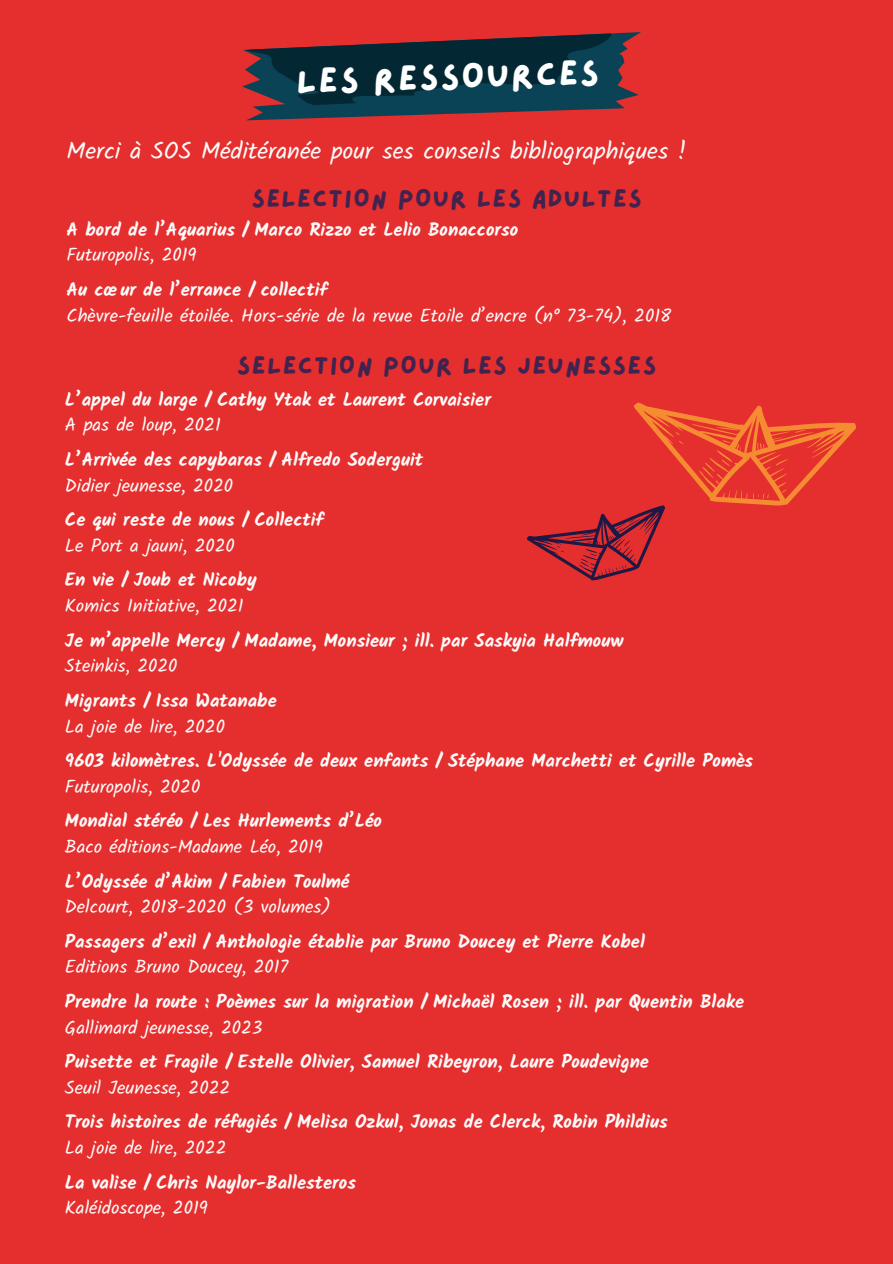
<style>
.page{position:relative;width:893px;height:1264px;background:#fff}
.page>*{position:absolute;margin:0;border:0;box-sizing:border-box;transform-origin:0 0}
.t1{font:35.85px "Lazydog";color:#fff}
.t2{font:25.5px "Lazydog";letter-spacing:.05em;color:#40244f}
.t3{font:24px "Kalam";color:#fefafa}
.t4{font:700 18.6px "Kalam";color:#fefafa}
.t5{font:18.6px "Kalam";color:#fefafa}
</style>
<div class="page">
<div style="left:0;top:0;width:892px;height:1263px;background:#e52e2e"></div>
<svg style="left:242px;top:32px;width:399px;height:88px"></svg>
<svg style="left:527px;top:402px;width:329px;height:179px"></svg>
<h1 class="t1" style="left:296px;top:59px;width:304px;rotate:-2deg">LES RESSOURCES</h1>
<p class="t3" style="left:67px;top:134px;width:621px">Merci à SOS Méditéranée pour ses conseils bibliographiques !</p>
<h2 class="t2" style="left:251px;top:182px;width:392px">SELECTION POUR LES ADULTES</h2>
<p class="t4" style="left:67px;top:218px;width:453px">A bord de l’Aquarius / Marco Rizzo et Lelio Bonaccorso</p>
<p class="t5" style="left:67px;top:242px;width:132px">Futuropolis, 2019</p>
<p class="t4" style="left:67px;top:278px;width:262px">Au cœur de l’errance / collectif</p>
<p class="t5" style="left:67px;top:302px;width:606px">Chèvre-feuille étoilée. Hors-série de la revue Etoile d’encre (n° 73-74), 2018</p>
<h2 class="t2" style="left:237px;top:349px;width:421px">SELECTION POUR LES JEUNESSES</h2>
<p class="t4" style="left:65px;top:388px;width:427px">L’appel du large / Cathy Ytak et Laurent Corvaisier</p>
<p class="t5" style="left:65px;top:412px;width:157px">A pas de loup, 2021</p>
<p class="t4" style="left:65px;top:448px;width:360px">L’Arrivée des capybaras / Alfredo Soderguit</p>
<p class="t5" style="left:65px;top:472px;width:170px">Didier jeunesse, 2020</p>
<p class="t4" style="left:65px;top:509px;width:260px">Ce qui reste de nous / Collectif</p>
<p class="t5" style="left:65px;top:532px;width:171px">Le Port a jauni, 2020</p>
<p class="t4" style="left:65px;top:569px;width:193px">En vie / Joub et Nicoby</p>
<p class="t5" style="left:65px;top:593px;width:180px">Komics Initiative, 2021</p>
<p class="t4" style="left:65px;top:629px;width:560px">Je m’appelle Mercy / Madame, Monsieur ; ill. par Saskyia Halfmouw</p>
<p class="t5" style="left:65px;top:653px;width:114px">Steinkis, 2020</p>
<p class="t4" style="left:65px;top:689px;width:213px">Migrants / Issa Watanabe</p>
<p class="t5" style="left:65px;top:713px;width:161px">La joie de lire, 2020</p>
<p class="t4" style="left:65px;top:749px;width:689px">9603 kilomètres. L'Odyssée de deux enfants / Stéphane Marchetti et Cyrille Pomès</p>
<p class="t5" style="left:65px;top:773px;width:137px">Futuropolis, 2020</p>
<p class="t4" style="left:65px;top:810px;width:318px">Mondial stéréo / Les Hurlements d’Léo</p>
<p class="t5" style="left:65px;top:833px;width:259px">Baco éditions-Madame Léo, 2019</p>
<p class="t4" style="left:65px;top:870px;width:286px">L’Odyssée d’Akim / Fabien Toulmé</p>
<p class="t5" style="left:65px;top:894px;width:267px">Delcourt, 2018-2020 (3 volumes)</p>
<p class="t4" style="left:65px;top:930px;width:581px">Passagers d’exil / Anthologie établie par Bruno Doucey et Pierre Kobel</p>
<p class="t5" style="left:65px;top:954px;width:225px">Editions Bruno Doucey, 2017</p>
<p class="t4" style="left:65px;top:990px;width:680px">Prendre la route : Poèmes sur la migration / Michaël Rosen ; ill. par Quentin Blake</p>
<p class="t5" style="left:65px;top:1014px;width:199px">Gallimard jeunesse, 2023</p>
<p class="t4" style="left:65px;top:1050px;width:585px">Puisette et Fragile / Estelle Olivier, Samuel Ribeyron, Laure Poudevigne</p>
<p class="t5" style="left:65px;top:1074px;width:167px">Seuil Jeunesse, 2022</p>
<p class="t4" style="left:65px;top:1111px;width:604px">Trois histoires de réfugiés / Melisa Ozkul, Jonas de Clerck, Robin Phildius</p>
<p class="t5" style="left:65px;top:1134px;width:163px">La joie de lire, 2022</p>
<p class="t4" style="left:65px;top:1171px;width:292px">La valise / Chris Naylor-Ballesteros</p>
<p class="t5" style="left:65px;top:1195px;width:144px">Kaléidoscope, 2019</p>
</div>
